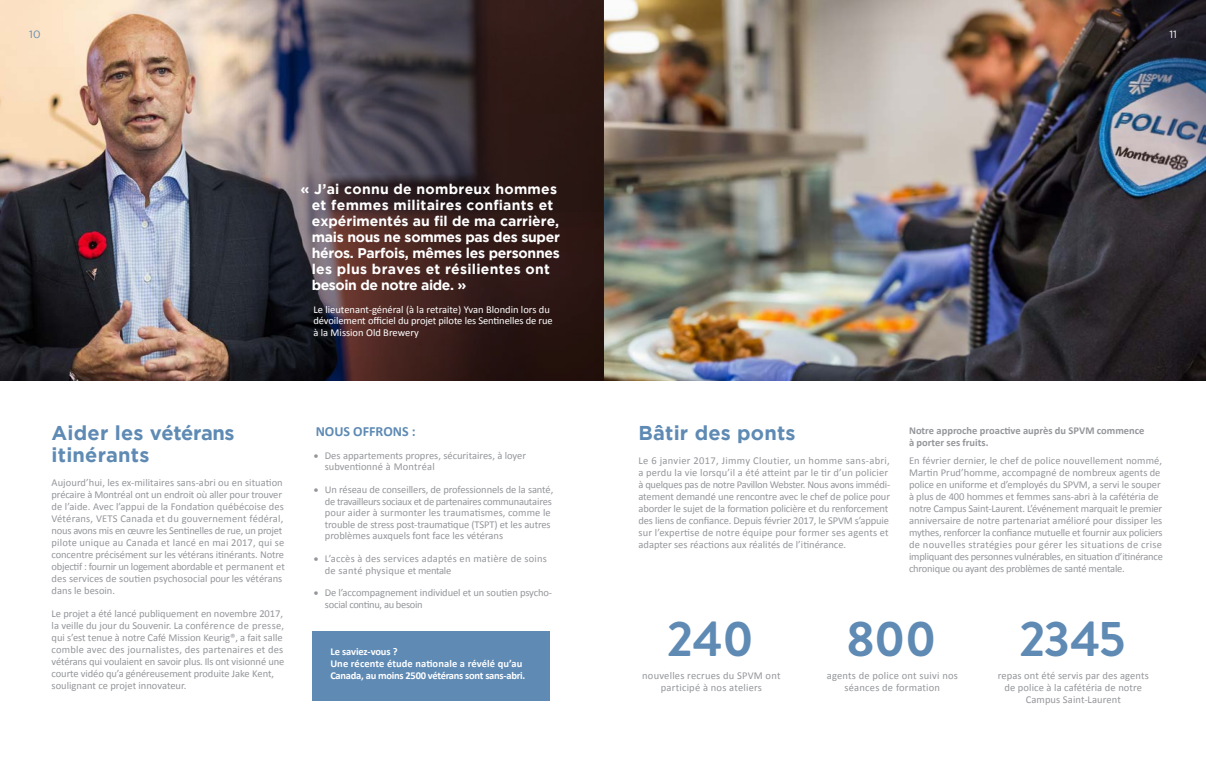
<style>
.page{position:relative;width:1206px;height:783px;background:#fff}
.page>*{position:absolute;margin:0;border:0;box-sizing:border-box;transform-origin:0 0}
.t1{font:700 50px "Brandon Grotesque";letter-spacing:-.01em;color:#5e8ab4}
.t2{font:700 20px/22px "Gotham";letter-spacing:.01em;color:#5e8ab4}
.t3{font:700 14px/16px "Gotham";color:#fff}
.t4{font:700 14px "Calibri";color:#5e8ab4}
.t5{font:10.5px/12px "Calibri";letter-spacing:-.005em;color:#94969a}
.t6{font:10.5px/12px "Calibri";letter-spacing:.02em;color:#94969a;text-align:center}
.t7{font:10.5px/11.5px "Calibri";letter-spacing:-.01em;color:#fff}
.t8{font:700 10.5px/12px "Calibri";letter-spacing:-.02em;color:#fff}
.t9{font:700 10.5px/12px "Calibri";color:#94969a}
.t10{font:10.5px "Gotham";color:#5e8ab4}
.t11{font:10.5px "Gotham";color:#fff}
</style>
<div class="page">
<img style="left:0;top:0;width:1206px;height:381px">
<img style="left:1021px;top:0;width:185px;height:210px">
<svg style="left:236px;top:0;width:368px;height:381px"></svg>
<div style="left:312px;top:632px;width:238px;height:69px;background:#5e8ab4"></div>
<p class="t10" style="left:29px;top:28px;width:13px">10</p>
<h3 class="t3" style="left:312px;top:181px;width:250px;text-indent:-11px">« J’ai connu de nombreux hommes et femmes militaires confiants et expérimentés au fil de ma carrière, mais nous ne sommes pas des super héros. Parfois, mêmes les personnes les plus braves et résilientes ont besoin de notre aide. »</h3>
<p class="t7" style="left:313px;top:303px;width:241px">Le lieutenant-général (à la retraite) Yvan Blondin lors du dévoilement officiel du projet pilote les Sentinelles de rue à la Mission Old Brewery</p>
<h2 class="t2" style="left:52px;top:422px;width:185px">Aider les vétérans itinérants</h2>
<p class="t5" style="left:52px;top:476px;width:235px">Aujourd’hui, les ex-militaires sans-abri ou en situation précaire à Montréal ont un endroit où aller pour trouver de l’aide. Avec l’appui de la Fondation québécoise des Vétérans, VETS Canada et du gouvernement fédéral, nous avons mis en œuvre les Sentinelles de rue, un projet pilote unique au Canada et lancé en mai 2017, qui se concentre précisément sur les vétérans itinérants. Notre objectif : fournir un logement abordable et permanent et des services de soutien psychosocial pour les vétérans dans le besoin.</p>
<p class="t5" style="left:52px;top:607px;width:234px">Le projet a été lancé publiquement en novembre 2017, la veille du jour du Souvenir. La conférence de presse, qui s’est tenue à notre Café Mission Keurig®, a fait salle comble avec des journalistes, des partenaires et des vétérans qui voulaient en savoir plus. Ils ont visionné une courte vidéo qu’a généreusement produite Jake Kent, soulignant ce projet innovateur.</p>
<h3 class="t4" style="left:316px;top:423px;width:102px">NOUS OFFRONS :</h3>
<p class="t5" style="left:325px;top:450px;width:203px;line-height:11.5px;text-indent:-11px">• Des appartements propres, sécuritaires, à loyer subventionné à Montréal</p>
<p class="t5" style="left:325px;top:484px;width:230px;line-height:11.5px;text-indent:-11px">• Un réseau de conseillers, de professionnels de la santé, de travailleurs sociaux et de partenaires communautaires pour aider à surmonter les traumatismes, comme le trouble de stress post-traumatique (TSPT) et les autres problèmes auxquels font face les vétérans</p>
<p class="t6" style="left:325px;top:553px;width:224px;line-height:11.5px;text-align:left;text-indent:-11px">• L’accès à des services adaptés en matière de soins de santé physique et mentale</p>
<p class="t5" style="left:325px;top:587px;width:229px;line-height:11.5px;text-indent:-11px">• De l’accompagnement individuel et un soutien psycho&shy;social continu, au besoin</p>
<p class="t8" style="left:330px;top:645px;width:197px">Le saviez-vous ?<br>Une récente étude nationale a révélé qu’au<br>Canada, au moins 2500 vétérans sont sans-abri.</p>
<p class="t11" style="left:1169px;top:28px;width:9px">11</p>
<h2 class="t2" style="left:638px;top:422px;width:159px">Bâtir des ponts</h2>
<p class="t5" style="left:638px;top:454px;width:254px">Le 6 janvier 2017, Jimmy Cloutier, un homme sans-abri, a perdu la vie lorsqu’il a été atteint par le tir d’un policier à quelques pas de notre Pavillon Webster. Nous avons immédi&shy;atement demandé une rencontre avec le chef de police pour aborder le sujet de la formation policière et du renforcement des liens de confiance. Depuis février 2017, le SPVM s’appuie sur l’expertise de notre équipe pour former ses agents et adapter ses réactions aux réalités de l’itinérance.</p>
<p class="t9" style="left:909px;top:424px;width:237px">Notre approche proactive auprès du SPVM commence à porter ses fruits.</p>
<p class="t5" style="left:909px;top:454px;width:255px">En février dernier, le chef de police nouvellement nommé, Martin Prud’homme, accompagné de nombreux agents de police en uniforme et d’employés du SPVM, a servi le souper à plus de 400 hommes et femmes sans-abri à la cafétéria de notre Campus Saint-Laurent. L’événement marquait le premier anniversaire de notre partenariat amélioré pour dissiper les mythes, renforcer la confiance mutuelle et fournir aux policiers de nouvelles stratégies pour gérer les situations de crise impliquant des personnes vulnérables, en situation d’itinérance chronique ou ayant des problèmes de santé mentale.</p>
<h1 class="t1" style="left:667px;top:604px;width:88px">240</h1>
<p class="t6" style="left:642px;top:670px;width:140px">nouvelles recrues du SPVM ont participé à nos ateliers</p>
<h1 class="t1" style="left:846px;top:604px;width:91px">800</h1>
<p class="t6" style="left:827px;top:670px;width:133px">agents de police ont suivi nos séances de formation</p>
<h1 class="t1" style="left:1020px;top:604px;width:107px">2345</h1>
<p class="t5" style="left:998px;top:670px;width:153px;text-align:center">repas ont été servis par des agents de police à la cafétéria de notre<br>Campus Saint-Laurent</p>
</div>
